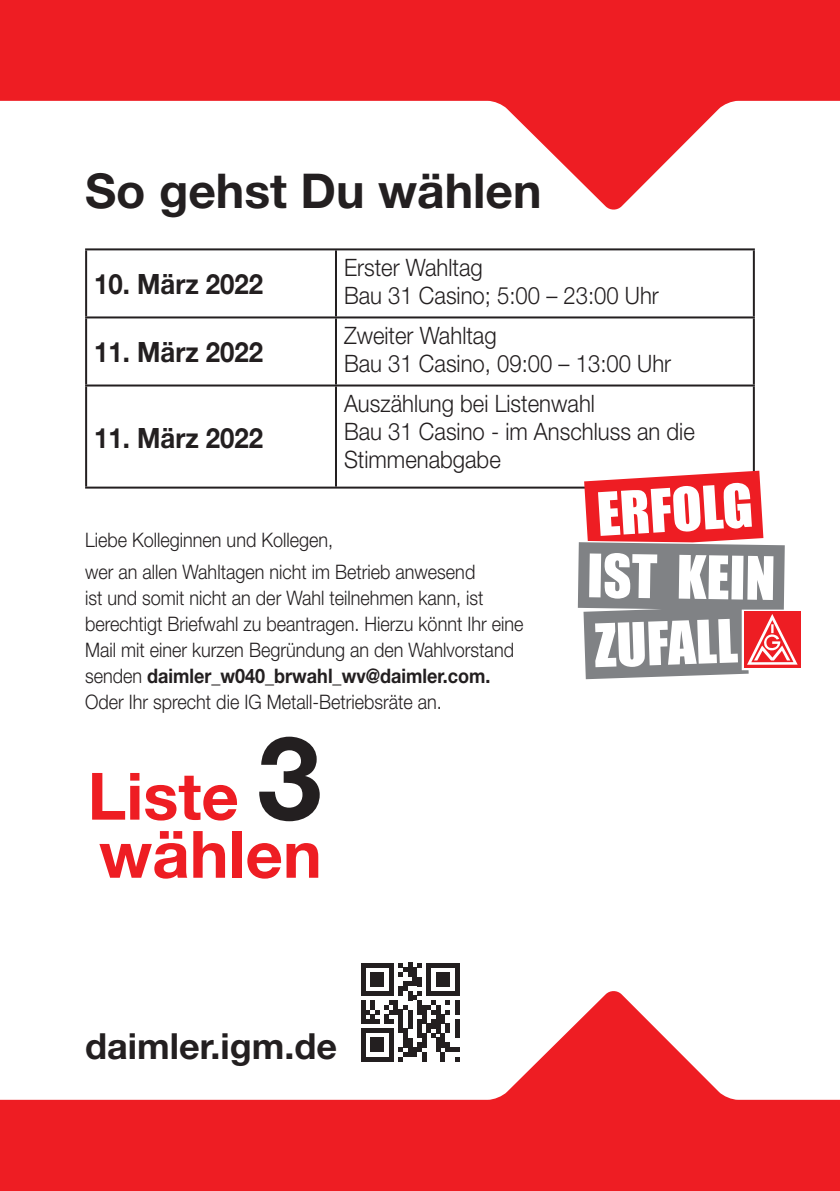
<style>
.page{position:relative;width:840px;height:1191px;background:#fff}
.page>*{position:absolute;margin:0;border:0;box-sizing:border-box;transform-origin:0 0}
.t1{font:700 65.4px/58px "Helvetica Neue LT";color:#ee1d23}
.t2{font:700 48px "Helvetica Neue LT";color:#231f20}
.t3{font:700 36px "Helvetica Neue LT";color:#231f20}
.t4{font:700 28px "Helvetica Neue LT";color:#231f20;scale:.92 1}
.t5{font:300 24px/28px "Helvetica Neue LT";color:#231f20;scale:.92 1}
.t6{font:300 20px/26px "Helvetica Neue LT";color:#231f20;scale:.9 1}
.s1{font-weight:700}
.s2{font-size:116.2px;color:#231f20}
</style>
<div class="page">
<svg style="left:0;top:990px;width:839px;height:201px;fill:#ee1d23"></svg>
<svg style="left:0;top:0;width:839px;height:210px;fill:#ee1d23"></svg>
<div style="left:360px;top:962px;width:5px;height:33px;background:#231f20"></div>
<div style="left:360px;top:1000px;width:5px;height:23px;background:#231f20"></div>
<div style="left:360px;top:1028px;width:5px;height:9px;background:#231f20"></div>
<div style="left:360px;top:1037px;width:5px;height:19px;background:#231f20"></div>
<hr style="left:370px;top:1037px;width:4px;height:15px;background:#231f20">
<div style="left:374px;top:1037px;width:5px;height:15px;background:#231f20"></div>
<div style="left:379px;top:1037px;width:5px;height:15px;background:#231f20"></div>
<div style="left:388px;top:1037px;width:5px;height:19px;background:#231f20"></div>
<hr style="left:403px;top:1037px;width:4px;height:10px;background:#231f20">
<svg style="left:360px;top:1047px;width:47px;height:14px"></svg>
<div style="left:407px;top:1037px;width:5px;height:19px;background:#231f20"></div>
<div style="left:412px;top:1047px;width:5px;height:9px;background:#231f20"></div>
<hr style="left:417px;top:1042px;width:4px;height:10px;background:#231f20">
<div style="left:421px;top:1037px;width:5px;height:10px;background:#231f20"></div>
<svg style="left:421px;top:1052px;width:5px;height:9px"></svg>
<div style="left:435px;top:1037px;width:5px;height:15px;background:#231f20"></div>
<div style="left:440px;top:1037px;width:5px;height:10px;background:#231f20"></div>
<hr style="left:445px;top:1042px;width:4px;height:10px;background:#231f20">
<svg style="left:365px;top:962px;width:89px;height:75px"></svg>
<div style="left:454px;top:962px;width:5px;height:33px;background:#231f20"></div>
<div style="left:454px;top:1000px;width:5px;height:14px;background:#231f20"></div>
<div style="left:454px;top:1019px;width:5px;height:18px;background:#231f20"></div>
<svg style="left:440px;top:1047px;width:19px;height:14px"></svg>
<hr style="left:85px;top:248px;width:251px;height:2px;background:#231f20">
<hr style="left:85px;top:250px;width:2px;height:66px;background:#231f20">
<hr style="left:336px;top:248px;width:418px;height:2px;background:#231f20">
<hr style="left:335px;top:250px;width:2px;height:66px;background:#231f20">
<hr style="left:752px;top:250px;width:2px;height:66px;background:#231f20">
<hr style="left:85px;top:316px;width:251px;height:2px;background:#231f20">
<hr style="left:85px;top:318px;width:2px;height:66px;background:#231f20">
<hr style="left:336px;top:316px;width:418px;height:2px;background:#231f20">
<hr style="left:335px;top:318px;width:2px;height:66px;background:#231f20">
<hr style="left:752px;top:318px;width:2px;height:66px;background:#231f20">
<hr style="left:85px;top:384px;width:251px;height:2px;background:#231f20">
<hr style="left:85px;top:386px;width:2px;height:100px;background:#231f20">
<hr style="left:336px;top:384px;width:418px;height:2px;background:#231f20">
<hr style="left:335px;top:386px;width:2px;height:100px;background:#231f20">
<hr style="left:752px;top:386px;width:2px;height:100px;background:#231f20">
<hr style="left:85px;top:486px;width:251px;height:2px;background:#231f20">
<hr style="left:336px;top:486px;width:418px;height:2px;background:#231f20">
<div style="left:743px;top:611px;width:57px;height:57px;background:#ee1d23"></div>
<svg style="left:577px;top:471px;width:220px;height:208px"></svg>
<h2 class="t2" style="left:85px;top:161px;width:458px">So gehst Du wählen</h2>
<h3 class="t4" style="left:94px;top:267px;width:185px">10. März 2022</h3>
<h3 class="t4" style="left:94px;top:335px;width:185px">11. März 2022</h3>
<h3 class="t4" style="left:94px;top:420px;width:185px">11. März 2022</h3>
<p class="t5" style="left:344px;top:253px;width:343px">Erster Wahltag<br>Bau 31 Casino; 5:00 – 23:00 Uhr</p>
<p class="t5" style="left:344px;top:321px;width:357px">Zweiter Wahltag<br>Bau 31 Casino, 09:00 – 13:00 Uhr</p>
<p class="t5" style="left:344px;top:389px;width:382px">Auszählung bei Listenwahl<br>Bau 31 Casino - im Anschluss an die<br>Stimmenabgabe</p>
<p class="t6" style="left:85px;top:524px;width:435px;line-height:31.6px">Liebe Kolleginnen und Kollegen,<br>wer an allen Wahltagen nicht im Betrieb anwesend</p>
<p class="t6" style="left:85px;top:584px;width:488px">ist und somit nicht an der Wahl teilnehmen kann, ist berechtigt Briefwahl zu beantragen. Hierzu könnt Ihr eine Mail mit einer kurzen Begründung an den Wahlvorstand senden <span class="s1">daimler_w040_brwahl_wv@daimler.com.<br></span>Oder Ihr sprecht die IG Metall-Betriebsräte an.</p>
<h1 class="t1" style="left:88px;top:766px;width:235px">Liste <span class="s2">3 </span>wählen</h1>
<h3 class="t3" style="left:85px;top:1023px;width:253px">daimler.igm.de</h3>
</div>
